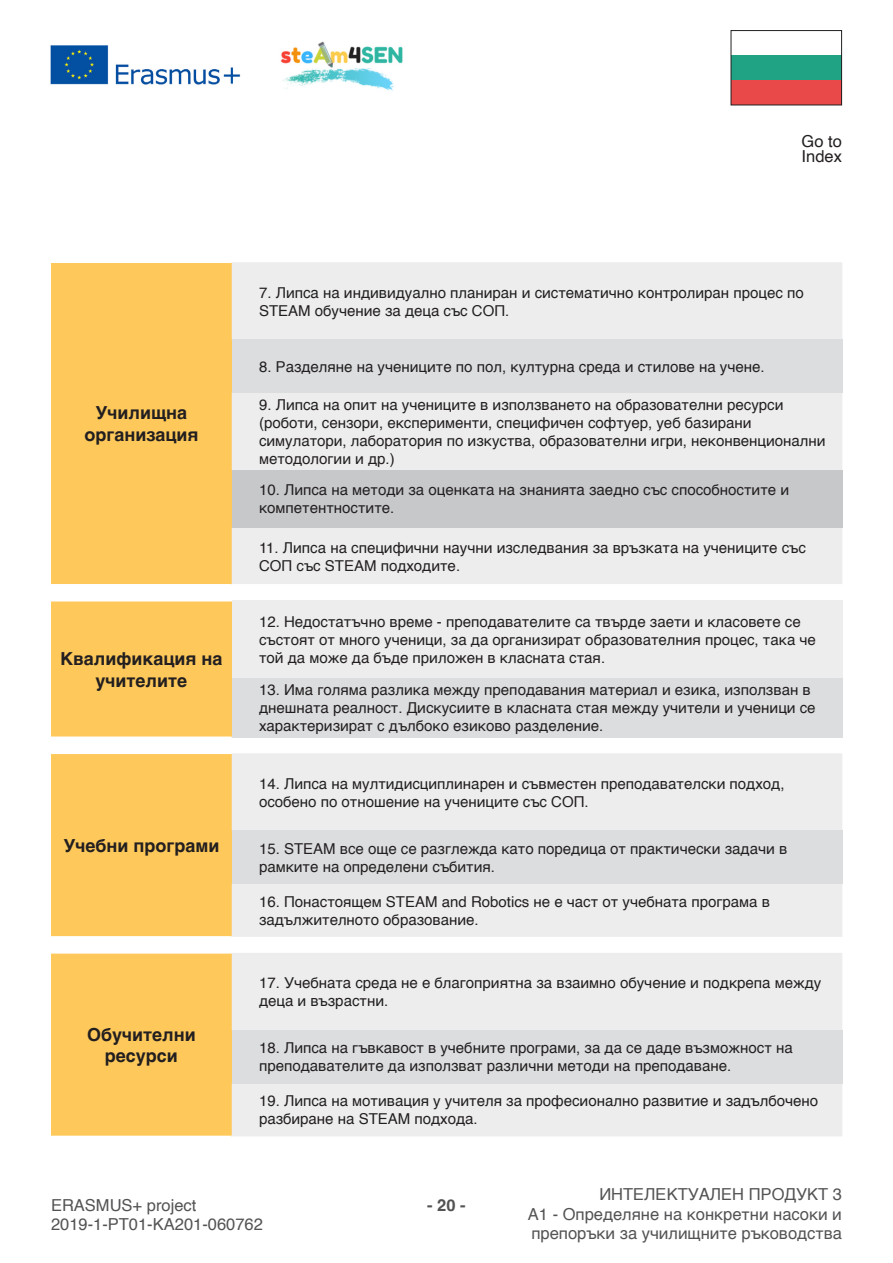
<style>
.page{position:relative;width:893px;height:1263px;background:#fff}
.page>*{position:absolute;margin:0;border:0;box-sizing:border-box;transform-origin:0 0}
.t1{font:700 18px/21.6px "Helvetica";color:#231f20;text-align:center}
.t2{font:16.5px/19.8px "Helvetica";color:#535355;text-align:justify}
.t3{font:16.5px/15px "Helvetica";color:#231f20}
.t4{font:700 16.5px "Helvetica";color:#535355}
.TEXTO_TABELA{font:15px/18px "Helvetica";color:#231f20}
</style>
<div class="page">
<img style="left:280px;top:41px;width:123px;height:50px">
<img style="left:50px;top:45px;width:191px;height:40px">
<div style="left:731px;top:80px;width:111px;height:25px;background:#e94948"></div>
<div style="left:731px;top:55px;width:111px;height:25px;background:#1fa384"></div>
<div style="left:731px;top:30px;width:111px;height:75px;border:1px solid #231f20"></div>
<div style="left:51px;top:262px;width:181px;height:323px;background:#fec95a"></div>
<div style="left:232px;top:262px;width:610px;height:322px;background:#ededee"></div>
<div style="left:232px;top:339px;width:610px;height:54px;background:#dcdddf"></div>
<div style="left:232px;top:470px;width:610px;height:57px;background:#c7c8ca"></div>
<hr style="left:51px;top:261px;width:181px;height:2px;background:#fff">
<hr style="left:51px;top:584px;width:181px;height:1px;background:#fff">
<div style="left:51px;top:601px;width:181px;height:136px;background:#fec95a"></div>
<div style="left:232px;top:601px;width:610px;height:77px;background:#ededee"></div>
<div style="left:232px;top:678px;width:610px;height:59px;background:#dcdddf"></div>
<hr style="left:51px;top:736px;width:181px;height:2px;background:#fff">
<div style="left:51px;top:753px;width:181px;height:184px;background:#fec95a"></div>
<div style="left:232px;top:753px;width:610px;height:184px;background:#ededee"></div>
<div style="left:232px;top:830px;width:610px;height:54px;background:#dcdddf"></div>
<hr style="left:51px;top:752px;width:181px;height:2px;background:#fff">
<hr style="left:51px;top:936px;width:181px;height:1px;background:#fff">
<div style="left:51px;top:953px;width:181px;height:183px;background:#fec95a"></div>
<div style="left:232px;top:953px;width:610px;height:183px;background:#ededee"></div>
<div style="left:232px;top:1030px;width:610px;height:53px;background:#dcdddf"></div>
<p class="t3" style="left:802px;top:135px;width:42px">Go to<br>Index</p>
<p class="t1" style="left:84px;top:404px;width:116px">Училищна организация</p>
<p class="t1" style="left:60px;top:650px;width:164px">Квалификация на учителите</p>
<p class="t1" style="left:63px;top:837px;width:158px">Учебни програми</p>
<p class="t1" style="left:87px;top:1025px;width:110px">Обучителни ресурси</p>
<p class="TEXTO_TABELA" style="left:259px;top:284px;width:546px">7. Липса на индивидуално планиран и систематично контролиран процес по<br>STEAM обучение за деца със СОП.</p>
<p class="TEXTO_TABELA" style="left:259px;top:358px;width:507px">8. Разделяне на учениците по пол, културна среда и стилове на учене.</p>
<p class="TEXTO_TABELA" style="left:259px;top:396px;width:568px">9. Липса на опит на учениците в използването на образователни ресурси (роботи, сензори, експерименти, специфичен софтуер, уеб базирани симулатори, лаборатория по изкуства, образователни игри, неконвенционални методологии и др.)</p>
<p class="TEXTO_TABELA" style="left:259px;top:481px;width:532px">10. Липса на методи за оценката на знанията заедно със способностите и компетентностите.</p>
<p class="TEXTO_TABELA" style="left:259px;top:539px;width:548px">11. Липса на специфични научни изследвания за връзката на учениците със<br>СОП със STEAM подходите.</p>
<p class="TEXTO_TABELA" style="left:259px;top:613px;width:558px">12. Недостатъчно време - преподавателите са твърде заети и класовете се състоят от много ученици, за да организират образователния процес, така че той да може да бъде приложен в класната стая.</p>
<p class="TEXTO_TABELA" style="left:259px;top:681px;width:558px">13. Има голяма разлика между преподавания материал и езика, използван в днешната реалност. Дискусиите в класната стая между учители и ученици се характеризират с дълбоко езиково разделение.</p>
<p class="TEXTO_TABELA" style="left:259px;top:775px;width:527px">14. Липса на мултидисциплинарен и съвместен преподавателски подход, особено по отношение на учениците със СОП.</p>
<p class="TEXTO_TABELA" style="left:259px;top:840px;width:530px">15. STEAM все още се разглежда като поредица от практически задачи в рамките на определени събития.</p>
<p class="TEXTO_TABELA" style="left:259px;top:893px;width:512px">16. Понастоящем STEAM and Robotics не е част от учебната програма в задължителното образование.</p>
<p class="TEXTO_TABELA" style="left:259px;top:974px;width:564px">17. Учебната среда не е благоприятна за взаимно обучение и подкрепа между деца и възрастни.</p>
<p class="TEXTO_TABELA" style="left:259px;top:1039px;width:535px">18. Липса на гъвкавост в учебните програми, за да се даде възможност на преподавателите да използват различни методи на преподаване.</p>
<p class="TEXTO_TABELA" style="left:259px;top:1093px;width:561px">19. Липса на мотивация у учителя за професионално развитие и задълбочено разбиране на STEAM подхода.</p>
<p class="t2" style="left:51px;top:1195px;width:147px">ERASMUS+ project</p>
<p class="t4" style="left:427px;top:1194px;width:40px">- 20 -</p>
<p class="t2" style="left:51px;top:1215px;width:213px">2019-1-PT01-KA201-060762</p>
<p class="t2" style="left:528px;top:1185px;width:316px;text-indent:71px">ИНТЕЛЕКТУАЛЕН ПРОДУКТ 3<br>A1 - Определяне на конкретни насоки и препоръки за училищните ръководства</p>
</div>
